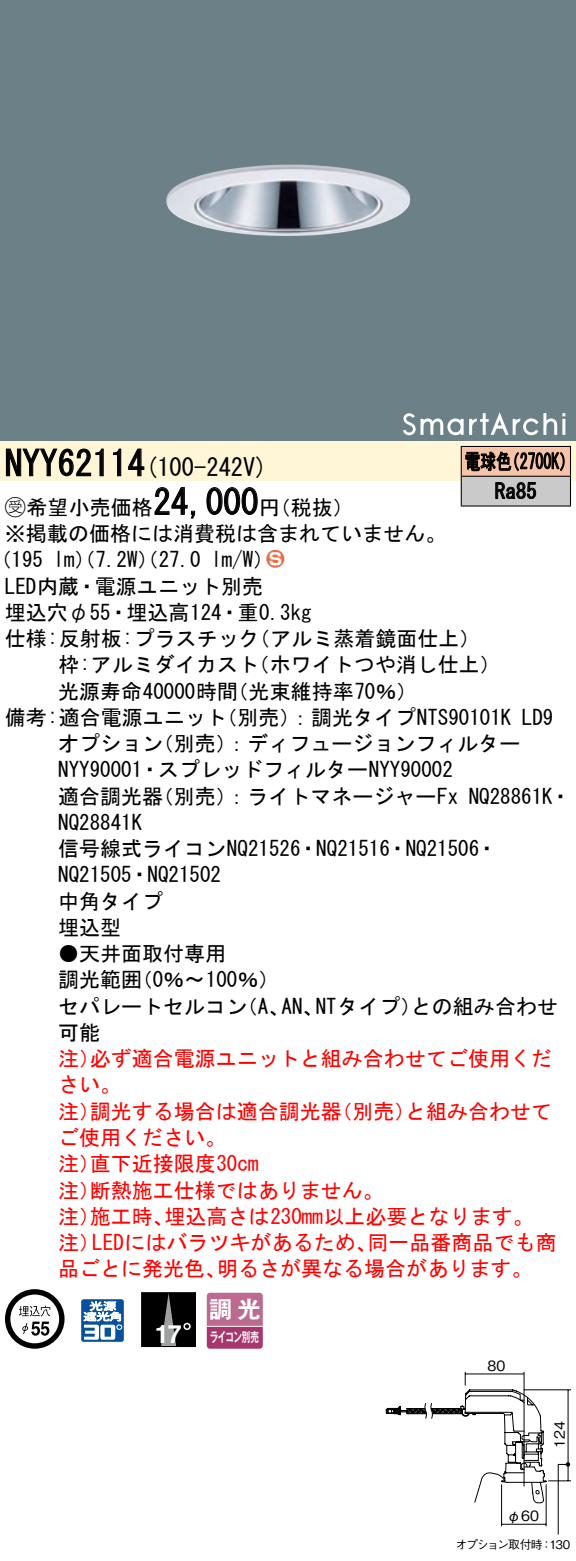
<style>
.page{position:relative;width:576px;height:1561px;background:#fff}
.page>*{position:absolute;margin:0;border:0;box-sizing:border-box;transform-origin:0 0}
.t1{font:35px "MS Gothic";color:#000}
.t2{font:700 25.2px "Helvetica LT Std";color:#fff}
.t3{font:24.5px "MS Gothic";color:#000}
.t4{font:23.1px "Gothic MB101 Pro De Bold 90 pv RKSJ H";color:#fff}
.t5{font:21px/26.2px "MS Gothic";color:#000}
.t6{font:21px/26.2px "MS Gothic";color:#f00}
.t7{font:21px/29.8px "MS Gothic";color:#000;scale:.75 1}
.t8{font:21px "Ford Classification 1";color:#ed6d48}
.t9{font:14px "Gothic BBB Pro Medium 90 msp RKSJ H";color:#000}
.t10{font:13.3px "Gothic MB101 Pro De Bold 90 pv RKSJ H";letter-spacing:-.05em;color:#fff;scale:.65 1}
.t11{font:11.9px "Gothic BBB Pro Medium 90 msp RKSJ H";letter-spacing:-.075em;color:#000}
.s1{font-family:"Ford Classification 1"}
.s2{color:#fff}
</style>
<div class="page">
<div style="left:0;top:0;width:575px;height:411px;background:#6c8087"></div>
<img style="left:166px;top:164px;width:244px;height:72px">
<div style="left:0;top:411px;width:575px;height:30px;background:#6c8087"></div>
<svg style="left:403px;top:413px;width:60px;height:22px"></svg>
<svg style="left:469px;top:412px;width:96px;height:23px"></svg>
<div style="left:0;top:441px;width:575px;height:40px;background:#fff5d7"></div>
<svg style="left:6px;top:448px;width:98px;height:29px"></svg>
<svg style="left:113px;top:448px;width:9px;height:29px"></svg>
<svg style="left:128px;top:448px;width:17px;height:29px"></svg>
<svg style="left:154px;top:487px;width:42px;height:32px"></svg>
<svg style="left:206px;top:487px;width:52px;height:28px"></svg>
<svg style="left:5px;top:1289px;width:59px;height:59px"></svg>
<svg style="left:81px;top:1299px;width:43px;height:42px"></svg>
<div style="left:141px;top:1292px;width:54px;height:54px;background:#000"></div>
<svg style="left:161px;top:1294px;width:15px;height:50px"></svg>
<svg style="left:183px;top:1322px;width:8px;height:8px"></svg>
<div style="left:141px;top:1292px;width:55px;height:54px;border:1px solid #000"></div>
<svg style="left:206px;top:1292px;width:56px;height:56px;background:#b65c87"></svg>
<hr style="left:207px;top:1325px;width:55px;height:1px;background:#fff">
<div style="left:461px;top:446px;width:109px;height:30px;background:#f7c4a7"></div>
<div style="left:461px;top:476px;width:109px;height:30px;background:#cacaca"></div>
<hr style="left:460px;top:446px;width:110px;height:1px;background:#000">
<hr style="left:569px;top:447px;width:2px;height:29px;background:#000">
<hr style="left:460px;top:475px;width:110px;height:2px;background:#000">
<hr style="left:569px;top:477px;width:2px;height:28px;background:#000">
<hr style="left:460px;top:505px;width:110px;height:1px;background:#000">
<svg style="left:460px;top:447px;width:104px;height:58px"></svg>
<svg style="left:385px;top:1371px;width:185px;height:164px"></svg>
<h1 class="t1" style="left:5px;top:446px;width:142px">NYY62114</h1>
<p class="t7" style="left:494px;top:446px;width:57px;text-indent:-30px">電球色<br>Ra85</p>
<p class="t7" style="left:504px;top:446px;width:96px">（2700 (K</p>
<p class="t3" style="left:145px;top:455px;width:124px">(100-242 (V</p>
<h1 class="t1" style="left:153px;top:484px;width:106px">24,000</h1>
<p class="t5" style="left:5px;top:493px;width:442px"><span class="s1">B</span>希望小売価格<br>※掲載の価格には消費税は含まれていません。</p>
<p class="t8" style="left:266px;top:548px;width:19px">2<span class="s2">3</span></p>
<p class="t5" style="left:259px;top:494px;width:96px">（円税抜(</p>
<p class="t5" style="left:211px;top:546px;width:64px">l m (W/</p>
<p class="t5" style="left:-9px;top:546px;width:54px">（195</p>
<p class="t5" style="left:5px;top:573px;width:259px">LED内蔵・電源ユニット別売</p>
<p class="t5" style="left:5px;top:599px;width:308px">埋込穴φ55・埋込高124・重0.3kg</p>
<p class="t5" style="left:249px;top:625px;width:233px">（アルミ蒸着鏡面仕上(</p>
<p class="t5" style="left:54px;top:546px;width:149px">lm）（7.2 ）（W 27.0</p>
<p class="t5" style="left:248px;top:625px;width:253px;text-indent:-243px">仕様:反射板:プラスチック<br>（ホワイトつや消し仕上(</p>
<p class="t5" style="left:227px;top:651px;width:191px;text-indent:-169px">枠:アルミダイカスト<br>（光束維持率70％(</p>
<p class="t5" style="left:58px;top:678px;width:181px">光源寿命40000時間</p>
<p class="t5" style="left:216px;top:704px;width:296px">（別売：）調光タイプNTS90101K</p>
<p class="t5" style="left:153px;top:704px;width:369px;text-indent:-148px">備考:適合電源ユニット<br>（別売：）ディフュージョンフィルター</p>
<p class="t5" style="left:521px;top:704px;width:33px">LD9</p>
<p class="t5" style="left:58px;top:730px;width:396px">オプション<br>NYY90001・スプレッドフィルターNYY90002</p>
<p class="t5" style="left:153px;top:783px;width:307px">（別売：）ライトマネージャーFx</p>
<p class="t5" style="left:58px;top:783px;width:441px">適合調光器<br>NQ28841K<br>信号線式ライコンNQ21526・NQ21516・NQ21506・<br>NQ21505・NQ21502<br>中角タイプ<br>埋込型</p>
<p class="t5" style="left:132px;top:940px;width:149px;text-indent:-73px">●天井面取付専用<br>)0％〜100％(</p>
<p class="t5" style="left:468px;top:783px;width:104px">NQ28861 ・K</p>
<p class="t5" style="left:58px;top:966px;width:85px">調光範囲</p>
<p class="t5" style="left:315px;top:993px;width:107px">NTタイプ）</p>
<p class="t5" style="left:411px;top:993px;width:148px">との組み合わせ</p>
<p class="t5" style="left:58px;top:993px;width:190px">セパレートセルコン可能</p>
<p class="t6" style="left:90px;top:1045px;width:463px">必ず適合電源ユニットと組み合わせてご使用くだ</p>
<p class="t5" style="left:237px;top:993px;width:54px">（、A</p>
<p class="t5" style="left:281px;top:993px;width:43px">AN、</p>
<p class="t6" style="left:58px;top:1045px;width:64px">注）さい。</p>
<p class="t6" style="left:90px;top:1098px;width:253px">調光する場合は適合調光器</p>
<p class="t6" style="left:331px;top:1098px;width:85px">（別売）</p>
<p class="t6" style="left:405px;top:1098px;width:148px">と組み合わせて</p>
<p class="t6" style="left:58px;top:1098px;width:43px">注）</p>
<p class="t6" style="left:58px;top:1124px;width:169px">ご使用ください。</p>
<p class="t6" style="left:90px;top:1150px;width:170px">直下近接限度30cm</p>
<p class="t6" style="left:90px;top:1150px;width:295px;text-indent:-32px">注）<br>断熱施工仕様ではありません。</p>
<p class="t6" style="left:58px;top:1176px;width:43px">注）</p>
<p class="t6" style="left:164px;top:1203px;width:370px">埋込高さは230mm以上必要となります。</p>
<p class="t6" style="left:90px;top:1203px;width:85px">施工時、</p>
<p class="t6" style="left:58px;top:1203px;width:43px">注）</p>
<p class="t6" style="left:92px;top:1229px;width:286px">LEDにはバラツキがあるため、</p>
<p class="t6" style="left:367px;top:1229px;width:190px">同一品番商品でも商</p>
<p class="t6" style="left:58px;top:1229px;width:43px">注）</p>
<p class="t6" style="left:58px;top:1255px;width:169px">品ごとに発光色、</p>
<p class="t6" style="left:217px;top:1255px;width:317px">明るさが異なる場合があります。</p>
<p class="t2" style="left:155px;top:1319px;width:29px">17</p>
<p class="t4" style="left:209px;top:1290px;width:53px">調光</p>
<p class="t10" style="left:210px;top:1326px;width:77px">ライコン別売</p>
<p class="t9" style="left:487px;top:1354px;width:19px">80</p>
<p class="t9" style="left:548px;top:1447px;width:28px;rotate:-90deg">124</p>
<p class="t9" style="left:506px;top:1504px;width:33px">φ60</p>
<p class="t11" style="left:455px;top:1534px;width:89px">オプション取付時</p>
<p class="t11" style="left:540px;top:1534px;width:31px">：130</p>
</div>
